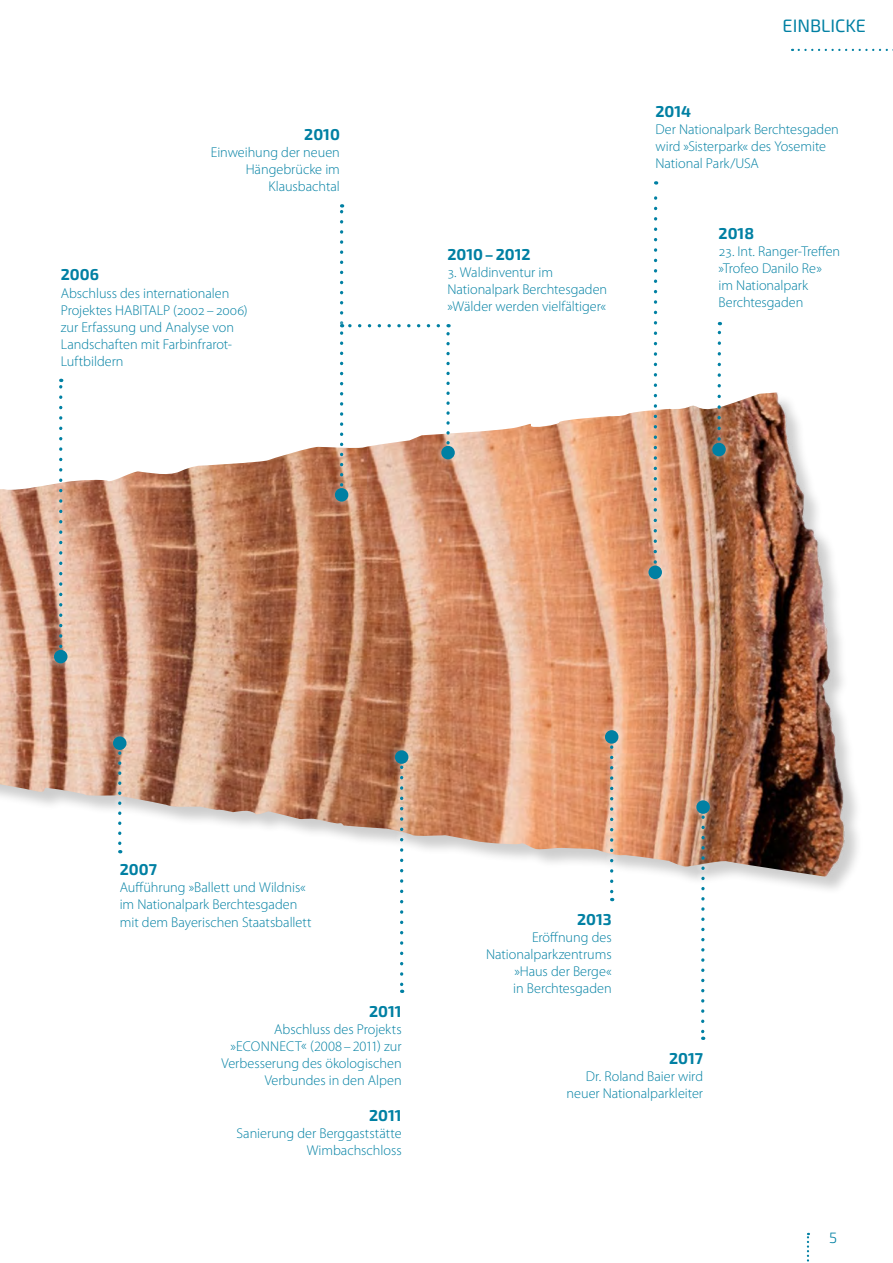
<style>
.page{position:relative;width:893px;height:1263px;background:#fff}
.page>*{position:absolute;margin:0;border:0;box-sizing:border-box;transform-origin:0 0}
.t1{font:18px "Exo 2";color:#0080a3}
.H2_-_Igelüberschrift{font:700 15.75px "Exo 2";color:#0080a3}
.xx_-_Seitenzahlen{font:300 15px "Exo 2";color:#0080a3}
.P_-_Igeltext{font:300 14.25px/17.1px "Myriad Pro";letter-spacing:-.005em;color:#0080a3}
</style>
<div class="page">
<img style="left:0;top:392px;width:851px;height:488px">
<div style="left:691px;top:795px;width:24px;height:250px;background:#fff;opacity:.35"></div>
<svg style="left:701px;top:817px;width:4px;height:223px"></svg>
<div style="left:696px;top:800px;width:14px;height:14px;background:#0080a3;border-radius:50%"></div>
<div style="left:707px;top:316px;width:24px;height:146px;background:#fff;opacity:.35"></div>
<svg style="left:717px;top:322px;width:4px;height:117px"></svg>
<div style="left:712px;top:443px;width:14px;height:13px;background:#0080a3;border-radius:50%"></div>
<div style="left:643px;top:176px;width:25px;height:408px;background:#fff;opacity:.35"></div>
<svg style="left:653px;top:181px;width:4px;height:381px"></svg>
<div style="left:648px;top:565px;width:14px;height:14px;background:#0080a3;border-radius:50%"></div>
<div style="left:48px;top:373px;width:25px;height:296px;background:#fff;opacity:.35"></div>
<svg style="left:59px;top:379px;width:3px;height:267px"></svg>
<div style="left:54px;top:650px;width:14px;height:13px;background:#0080a3;border-radius:50%"></div>
<div style="left:599px;top:725px;width:25px;height:181px;background:#fff;opacity:.35"></div>
<svg style="left:610px;top:747px;width:3px;height:154px"></svg>
<div style="left:605px;top:730px;width:13px;height:14px;background:#0080a3;border-radius:50%"></div>
<div style="left:389px;top:745px;width:25px;height:253px;background:#fff;opacity:.35"></div>
<svg style="left:400px;top:767px;width:3px;height:226px"></svg>
<div style="left:395px;top:750px;width:13px;height:14px;background:#0080a3;border-radius:50%"></div>
<div style="left:329px;top:199px;width:25px;height:308px;background:#fff;opacity:.35"></div>
<div style="left:335px;top:488px;width:13px;height:14px;background:#0080a3;border-radius:50%"></div>
<div style="left:108px;top:731px;width:24px;height:127px;background:#fff;opacity:.35"></div>
<svg style="left:118px;top:753px;width:3px;height:100px"></svg>
<div style="left:113px;top:736px;width:14px;height:14px;background:#0080a3;border-radius:50%"></div>
<div style="left:335px;top:319px;width:125px;height:146px;background:#fff;opacity:.35"></div>
<svg style="left:446px;top:324px;width:4px;height:119px"></svg>
<svg style="left:340px;top:204px;width:98px;height:281px"></svg>
<div style="left:441px;top:446px;width:14px;height:13px;background:#0080a3;border-radius:50%"></div>
<svg style="left:807px;top:1233px;width:2px;height:29px"></svg>
<svg style="left:799px;top:49px;width:94px;height:2px"></svg>
<p class="H2_-_Igelüberschrift" style="left:304px;top:125px;width:37px">2010</p>
<p class="P_-_Igeltext" style="left:211px;top:144px;width:131px;text-align:right">Einweihung der neuen<br>Hängebrücke im<br>Klausbachtal</p>
<p class="H2_-_Igelüberschrift" style="left:61px;top:265px;width:40px">2006</p>
<p class="P_-_Igeltext" style="left:61px;top:284px;width:188px">Abschluss des internationalen<br>Projektes HABITALP (2002–2006) zur Erfassung und Analyse von<br>Landschaften mit Farbinfrarot-<br>Luftbildern</p>
<p class="H2_-_Igelüberschrift" style="left:447px;top:245px;width:85px">2010–2012</p>
<p class="P_-_Igeltext" style="left:447px;top:264px;width:161px">3. Waldinventur im<br>Nationalpark Berchtesgaden</p>
<p class="P_-_Igeltext" style="left:447px;top:298px;width:160px">»Wälder werden vielfältiger«</p>
<p class="t1" style="left:783px;top:15px;width:85px">EINBLICKE</p>
<p class="H2_-_Igelüberschrift" style="left:655px;top:102px;width:37px">2014</p>
<p class="P_-_Igeltext" style="left:655px;top:121px;width:185px">Der Nationalpark Berchtesgaden wird »Sisterpark« des Yosemite<br>National Park/USA</p>
<p class="H2_-_Igelüberschrift" style="left:719px;top:224px;width:37px">2018</p>
<p class="P_-_Igeltext" style="left:719px;top:243px;width:123px">23. Int. Ranger-Treffen »Trofeo Danilo Re»<br>im Nationalpark<br>Berchtesgaden</p>
<p class="H2_-_Igelüberschrift" style="left:120px;top:860px;width:39px">2007</p>
<p class="P_-_Igeltext" style="left:120px;top:879px;width:193px">Aufführung »Ballett und Wildnis« im Nationalpark Berchtesgaden mit dem Bayerischen Staatsballett</p>
<p class="H2_-_Igelüberschrift" style="left:369px;top:1002px;width:34px">2011</p>
<p class="P_-_Igeltext" style="left:222px;top:1020px;width:182px;text-align:right">Abschluss des Projekts »ECONNECT« (2008–2011) zur<br>Verbesserung des ökologischen<br>Verbundes in den Alpen</p>
<p class="H2_-_Igelüberschrift" style="left:369px;top:1106px;width:34px">2011</p>
<p class="P_-_Igeltext" style="left:237px;top:1125px;width:167px;text-align:right">Sanierung der Berggaststätte<br>Wimbachschloss</p>
<p class="H2_-_Igelüberschrift" style="left:577px;top:910px;width:36px">2013</p>
<p class="P_-_Igeltext" style="left:486px;top:929px;width:127px;text-align:right">Eröffnung des<br>Nationalparkzentrums »Haus der Berge«<br>in Berchtesgaden</p>
<p class="H2_-_Igelüberschrift" style="left:669px;top:1049px;width:36px">2017</p>
<p class="P_-_Igeltext" style="left:566px;top:1067px;width:138px;text-align:right">Dr. Roland Baier wird neuer Nationalparkleiter</p>
<p class="xx_-_Seitenzahlen" style="left:829px;top:1229px;width:9px">5</p>
</div>
